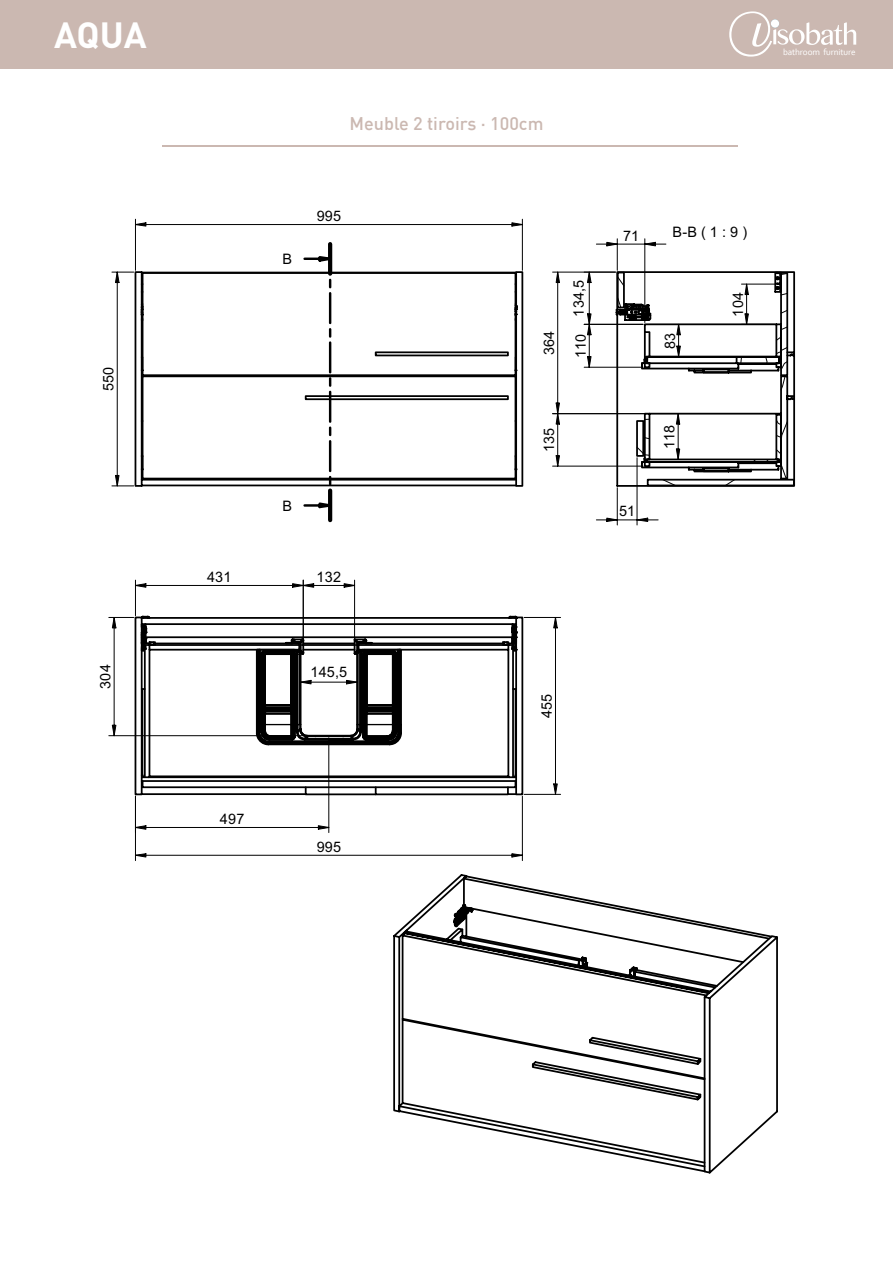
<style>
.page{position:relative;width:893px;height:1263px;background:#fff}
.page>*{position:absolute;margin:0;border:0;box-sizing:border-box;transform-origin:0 0}
.t1{font:700 36px "DIN Pro";color:#fff}
.t2{font:500 18px "DIN";color:#cbb8b1}
.t3{font:14.4px "Arial";letter-spacing:.01em;color:#000}
.t4{font:9.15px "Corbel";letter-spacing:-.01em;color:#fff}
</style>
<div class="page">
<div style="left:0;top:0;width:893px;height:68px;background:#cbb8b1"></div>
<hr style="left:163px;top:145px;width:575px;height:1px;background:#cbb8b1">
<svg style="left:729px;top:11px;width:127px;height:46px"></svg>
<div style="left:771px;top:19px;width:8px;height:9px;background:#fff;border-radius:50%"></div>
<svg style="left:393px;top:874px;width:381px;height:299px"></svg>
<svg style="left:400px;top:955px;width:307px;height:210px"></svg>
<svg style="left:449px;top:902px;width:186px;height:70px"></svg>
<hr style="left:328px;top:491px;width:4px;height:29px;background:#000">
<svg style="left:111px;top:218px;width:413px;height:292px"></svg>
<svg style="left:552px;top:238px;width:243px;height:288px"></svg>
<svg style="left:108px;top:579px;width:453px;height:282px"></svg>
<p class="t1" style="left:54px;top:10px;width:94px">AQUA</p>
<p class="t3" style="left:98px;top:391px;width:26px;rotate:-90deg">550</p>
<p class="t3" style="left:95px;top:689px;width:26px;rotate:-90deg">304</p>
<p class="t3" style="left:207px;top:567px;width:26px">431</p>
<p class="t3" style="left:220px;top:809px;width:26px">497</p>
<p class="t2" style="left:350px;top:112px;width:195px">Meuble 2 tiroirs · 100cm</p>
<p class="t3" style="left:282px;top:249px;width:11px">B</p>
<p class="t3" style="left:317px;top:206px;width:26px">995</p>
<p class="t3" style="left:282px;top:496px;width:11px">B</p>
<p class="t3" style="left:317px;top:567px;width:26px">132</p>
<p class="t3" style="left:539px;top:355px;width:26px;rotate:-90deg">364</p>
<p class="t3" style="left:569px;top:317px;width:38px;rotate:-90deg">134,5</p>
<p class="t3" style="left:571px;top:358px;width:26px;rotate:-90deg">110</p>
<p class="t3" style="left:539px;top:452px;width:26px;rotate:-90deg">135</p>
<p class="t3" style="left:311px;top:662px;width:38px">145,5</p>
<p class="t3" style="left:537px;top:718px;width:26px;rotate:-90deg">455</p>
<p class="t3" style="left:623px;top:226px;width:18px">71</p>
<p class="t3" style="left:673px;top:222px;width:76px">B-B ( 1 : 9 )</p>
<p class="t3" style="left:660px;top:349px;width:18px;rotate:-90deg">83</p>
<p class="t3" style="left:728px;top:317px;width:26px;rotate:-90deg">104</p>
<p class="t3" style="left:619px;top:501px;width:18px">51</p>
<p class="t3" style="left:659px;top:449px;width:26px;rotate:-90deg">118</p>
<p class="t4" style="left:783px;top:46px;width:74px">bathroom furniture</p>
<p class="t3" style="left:317px;top:837px;width:26px">995</p>
</div>
